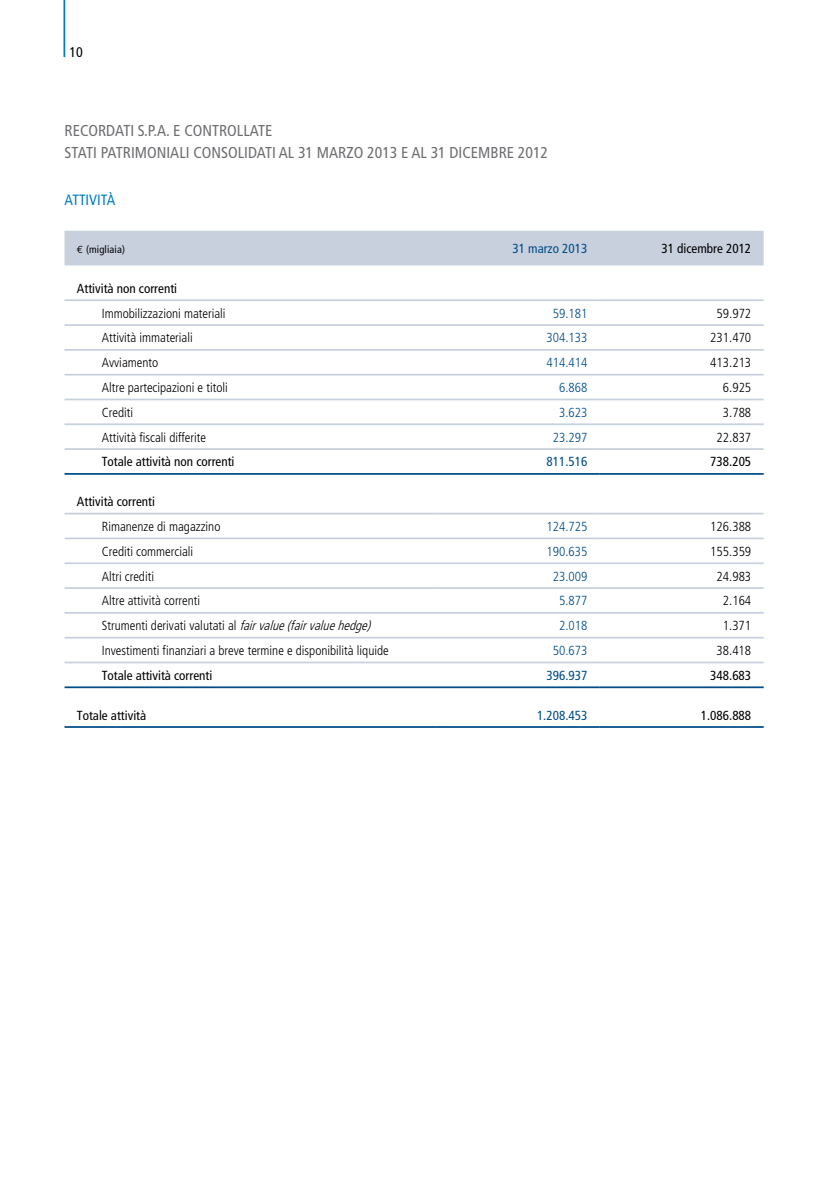
<style>
.page{position:relative;width:829px;height:1191px;background:#fff}
.page>*{position:absolute;margin:0;border:0;box-sizing:border-box;transform-origin:0 0}
.t1{font:condensed 15.75px "Frutiger LT Std";color:#6d6e71}
.t2{font:condensed 14.88px "Frutiger LT Std";color:#007dc1}
.t3{font:condensed 14px "Frutiger LT Std";color:#000}
.t4{font:300 condensed 13.12px "Frutiger LT Std";color:#000}
.t5{font:condensed 13.12px "Frutiger LT Std";color:#000}
.t6{font:300 condensed 13.12px "Frutiger LT Std";color:#004d87}
.t7{font:condensed 13.12px "Frutiger LT Std";color:#004d87}
.t8{font:condensed 10.5px "Frutiger LT Std";color:#000}
.s1{font-family:"Euro Mono Std";font-stretch:normal}
.s2{font-style:italic}
</style>
<div class="page">
<hr style="left:63px;top:0;width:2px;height:57px;background:#007dc1">
<div style="left:64px;top:231px;width:699px;height:34px;background:#c8d0de"></div>
<hr style="left:64px;top:299px;width:372px;height:2px;background:#c8d0de">
<hr style="left:436px;top:299px;width:163px;height:2px;background:#c8d0de">
<hr style="left:599px;top:299px;width:164px;height:2px;background:#c8d0de">
<hr style="left:64px;top:324px;width:372px;height:2px;background:#c8d0de">
<hr style="left:436px;top:324px;width:163px;height:2px;background:#c8d0de">
<hr style="left:599px;top:324px;width:164px;height:2px;background:#c8d0de">
<hr style="left:64px;top:349px;width:372px;height:2px;background:#c8d0de">
<hr style="left:436px;top:349px;width:163px;height:2px;background:#c8d0de">
<hr style="left:599px;top:349px;width:164px;height:2px;background:#c8d0de">
<hr style="left:64px;top:374px;width:372px;height:1px;background:#c8d0de">
<hr style="left:436px;top:374px;width:163px;height:1px;background:#c8d0de">
<hr style="left:599px;top:374px;width:164px;height:1px;background:#c8d0de">
<hr style="left:64px;top:398px;width:372px;height:2px;background:#c8d0de">
<hr style="left:436px;top:398px;width:163px;height:2px;background:#c8d0de">
<hr style="left:599px;top:398px;width:164px;height:2px;background:#c8d0de">
<hr style="left:64px;top:423px;width:372px;height:2px;background:#c8d0de">
<hr style="left:436px;top:423px;width:163px;height:2px;background:#c8d0de">
<hr style="left:599px;top:423px;width:164px;height:2px;background:#c8d0de">
<hr style="left:64px;top:448px;width:372px;height:2px;background:#c8d0de">
<hr style="left:436px;top:448px;width:163px;height:2px;background:#c8d0de">
<hr style="left:599px;top:448px;width:164px;height:2px;background:#c8d0de">
<hr style="left:64px;top:537px;width:372px;height:2px;background:#c8d0de">
<hr style="left:436px;top:537px;width:163px;height:2px;background:#c8d0de">
<hr style="left:599px;top:537px;width:164px;height:2px;background:#c8d0de">
<hr style="left:64px;top:562px;width:372px;height:2px;background:#c8d0de">
<hr style="left:436px;top:562px;width:163px;height:2px;background:#c8d0de">
<hr style="left:599px;top:562px;width:164px;height:2px;background:#c8d0de">
<hr style="left:64px;top:587px;width:372px;height:2px;background:#c8d0de">
<hr style="left:436px;top:587px;width:163px;height:2px;background:#c8d0de">
<hr style="left:599px;top:587px;width:164px;height:2px;background:#c8d0de">
<hr style="left:64px;top:612px;width:372px;height:2px;background:#c8d0de">
<hr style="left:436px;top:612px;width:163px;height:2px;background:#c8d0de">
<hr style="left:599px;top:612px;width:164px;height:2px;background:#c8d0de">
<hr style="left:64px;top:637px;width:372px;height:1px;background:#c8d0de">
<hr style="left:436px;top:637px;width:163px;height:1px;background:#c8d0de">
<hr style="left:599px;top:637px;width:164px;height:1px;background:#c8d0de">
<hr style="left:64px;top:661px;width:372px;height:2px;background:#c8d0de">
<hr style="left:436px;top:661px;width:163px;height:2px;background:#c8d0de">
<hr style="left:599px;top:661px;width:164px;height:2px;background:#c8d0de">
<hr style="left:64px;top:686px;width:372px;height:2px;background:#004d87">
<hr style="left:436px;top:686px;width:163px;height:2px;background:#004d87">
<hr style="left:599px;top:686px;width:164px;height:2px;background:#004d87">
<hr style="left:64px;top:513px;width:372px;height:1px;background:#c8d0de">
<hr style="left:436px;top:513px;width:163px;height:1px;background:#c8d0de">
<hr style="left:599px;top:513px;width:164px;height:1px;background:#c8d0de">
<hr style="left:64px;top:473px;width:372px;height:2px;background:#004d87">
<hr style="left:436px;top:473px;width:163px;height:2px;background:#004d87">
<hr style="left:599px;top:473px;width:164px;height:2px;background:#004d87">
<hr style="left:64px;top:726px;width:372px;height:2px;background:#004d87">
<hr style="left:436px;top:726px;width:163px;height:2px;background:#004d87">
<hr style="left:599px;top:726px;width:164px;height:2px;background:#004d87">
<p class="t3" style="left:69px;top:44px;width:15px">10</p>
<p class="t1" style="left:64px;top:121px;width:9px">RECORDATI</p>
<p class="t1" style="left:138px;top:121px;width:56px">S.p.A. E CONTROLLATE</p>
<p class="t1" style="left:64px;top:143px;width:8px">STATI</p>
<p class="t1" style="left:101px;top:143px;width:16px">PATRIMONIALI</p>
<p class="t1" style="left:193px;top:143px;width:9px">CONSOLIDATI</p>
<p class="t1" style="left:279px;top:143px;width:49px">al 31 MARZO</p>
<p class="t1" style="left:367px;top:143px;width:92px">2013 e al 31 DICEMBRE</p>
<p class="t1" style="left:518px;top:143px;width:32px">2012</p>
<p class="t2" style="left:64px;top:191px;width:52px">attività</p>
<p class="t8" style="left:77px;top:243px;width:50px"><span class="s1">€</span> (migliaia)</p>
<p class="t7" style="left:512px;top:241px;width:76px">31 marzo 2013</p>
<p class="t5" style="left:661px;top:241px;width:91px">31 dicembre 2012</p>
<p class="t5" style="left:77px;top:280px;width:102px">Attività non correnti</p>
<p class="t4" style="left:102px;top:305px;width:125px">Immobilizzazioni materiali</p>
<p class="t6" style="left:552px;top:305px;width:36px">59.181</p>
<p class="t4" style="left:716px;top:305px;width:36px">59.972</p>
<p class="t4" style="left:102px;top:330px;width:92px">Attività immateriali</p>
<p class="t6" style="left:546px;top:330px;width:42px">304.133</p>
<p class="t4" style="left:710px;top:330px;width:42px">231.470</p>
<p class="t4" style="left:102px;top:355px;width:58px">Avviamento</p>
<p class="t6" style="left:546px;top:355px;width:42px">414.414</p>
<p class="t4" style="left:710px;top:355px;width:42px">413.213</p>
<p class="t4" style="left:102px;top:380px;width:127px">Altre partecipazioni e titoli</p>
<p class="t6" style="left:559px;top:380px;width:30px">6.868</p>
<p class="t4" style="left:722px;top:380px;width:30px">6.925</p>
<p class="t4" style="left:102px;top:405px;width:33px">Crediti</p>
<p class="t6" style="left:559px;top:405px;width:30px">3.623</p>
<p class="t4" style="left:722px;top:405px;width:30px">3.788</p>
<p class="t4" style="left:102px;top:429px;width:106px">Attività fiscali differite</p>
<p class="t6" style="left:552px;top:429px;width:36px">23.297</p>
<p class="t4" style="left:716px;top:429px;width:36px">22.837</p>
<p class="t5" style="left:102px;top:454px;width:134px">Totale attività non correnti</p>
<p class="t7" style="left:546px;top:454px;width:42px">811.516</p>
<p class="t5" style="left:710px;top:454px;width:42px">738.205</p>
<p class="t5" style="left:77px;top:494px;width:79px">Attività correnti</p>
<p class="t4" style="left:102px;top:519px;width:120px">Rimanenze di magazzino</p>
<p class="t6" style="left:546px;top:519px;width:42px">124.725</p>
<p class="t4" style="left:710px;top:519px;width:42px">126.388</p>
<p class="t4" style="left:102px;top:544px;width:93px">Crediti commerciali</p>
<p class="t6" style="left:546px;top:544px;width:42px">190.635</p>
<p class="t4" style="left:710px;top:544px;width:42px">155.359</p>
<p class="t4" style="left:102px;top:568px;width:54px">Altri crediti</p>
<p class="t6" style="left:552px;top:568px;width:36px">23.009</p>
<p class="t4" style="left:716px;top:568px;width:36px">24.983</p>
<p class="t4" style="left:102px;top:593px;width:100px">Altre attività correnti</p>
<p class="t6" style="left:559px;top:593px;width:30px">5.877</p>
<p class="t4" style="left:722px;top:593px;width:30px">2.164</p>
<p class="t4" style="left:102px;top:618px;width:274px">Strumenti derivati valutati al <span class="s2">fairvalue(fairvaluehedge)</span></p>
<p class="t6" style="left:559px;top:618px;width:30px">2.018</p>
<p class="t4" style="left:722px;top:618px;width:30px">1.371</p>
<p class="t4" style="left:102px;top:643px;width:288px">Investimenti finanziari a breve termine e disponibilità liquide</p>
<p class="t6" style="left:552px;top:643px;width:36px">50.673</p>
<p class="t4" style="left:716px;top:643px;width:36px">38.418</p>
<p class="t5" style="left:102px;top:667px;width:112px">Totale attività correnti</p>
<p class="t7" style="left:546px;top:667px;width:42px">396.937</p>
<p class="t5" style="left:710px;top:667px;width:42px">348.683</p>
<p class="t5" style="left:77px;top:707px;width:71px">Totale attività</p>
<p class="t7" style="left:537px;top:707px;width:52px">1.208.453</p>
<p class="t5" style="left:700px;top:707px;width:52px">1.086.888</p>
</div>
